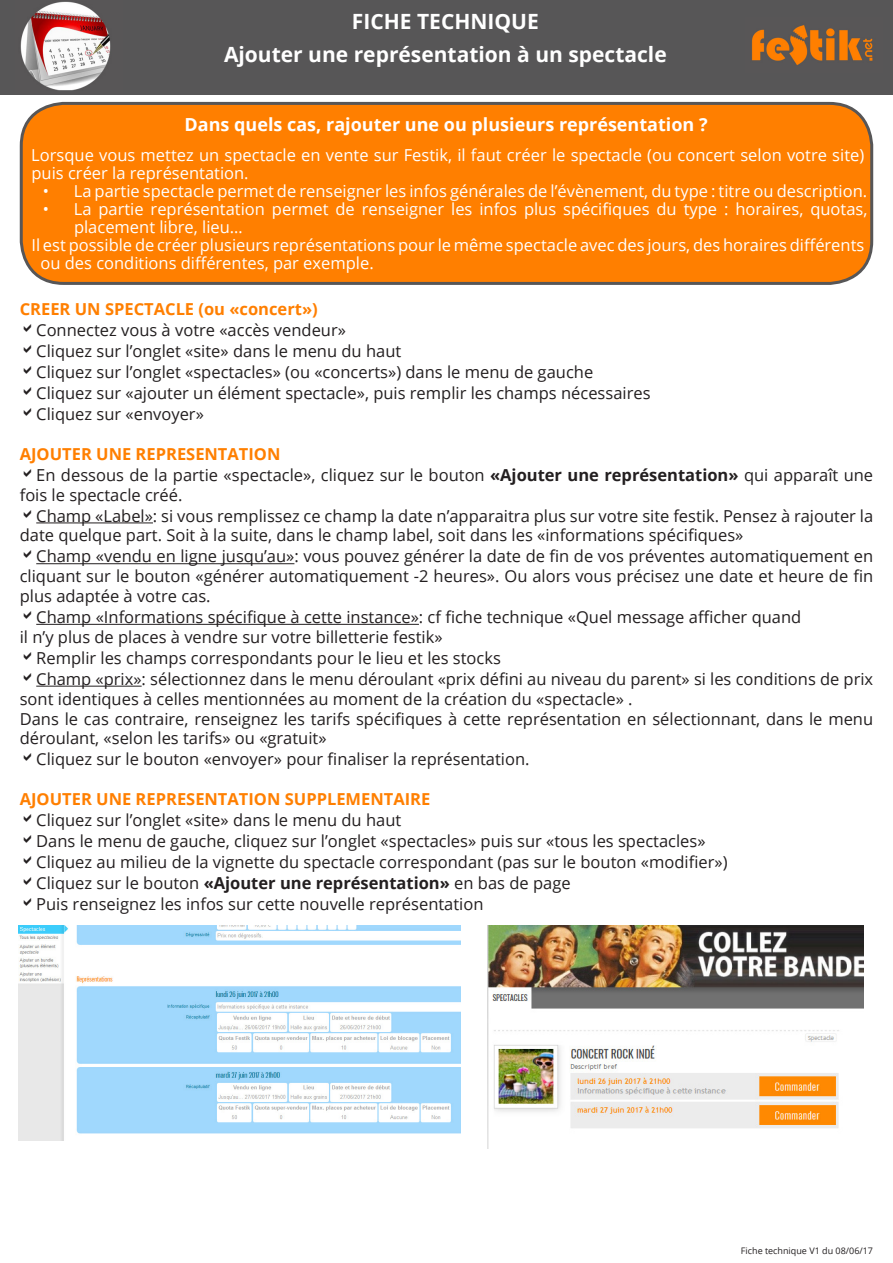
<style>
.page{position:relative;width:893px;height:1263px;background:#fff}
.page>*{position:absolute;margin:0;border:0;box-sizing:border-box;transform-origin:0 0}
.t1{font:700 21px "Open Sans";color:#fff}
.t2{font:700 18px "Open Sans";color:#fff}
.t3{font:16.5px/19.8px "Open Sans";color:#231f20}
.t4{font:16.5px/18px "Open Sans";color:#fff}
.t5{font:700 16.5px "Open Sans";color:#ff7f00}
.t6{font:9px "Open Sans";color:#231f20}
.s1{font-weight:700}
</style>
<div class="page">
<div style="left:0;top:0;width:893px;height:95px;background:#575657"></div>
<div style="left:21px;top:103px;width:851px;height:180px;background:#ff7f00;border-radius:43px"></div>
<div style="left:20px;top:102px;width:853px;height:183px;border:3px solid #575657;border-radius:43px"></div>
<hr style="left:36px;top:522px;width:117px;height:1px;background:#231f20">
<hr style="left:36px;top:563px;width:258px;height:1px;background:#231f20">
<hr style="left:36px;top:624px;width:383px;height:1px;background:#231f20">
<hr style="left:36px;top:686px;width:106px;height:1px;background:#231f20">
<svg style="left:752px;top:25px;width:121px;height:40px"></svg>
<img style="left:20px;top:1px;width:91px;height:90px">
<img style="left:18px;top:925px;width:442px;height:216px">
<img style="left:488px;top:925px;width:375px;height:223px">
<p class="t1" style="left:352px;top:6px;width:188px">FICHE TECHNIQUE</p>
<p class="t1" style="left:224px;top:39px;width:444px">Ajouter une représentation à un spectacle</p>
<p class="t2" style="left:185px;top:112px;width:525px">Dans quels cas, rajouter une ou plusieurs représentation ?</p>
<p class="t4" style="left:31px;top:146px;width:834px">Lorsque vous mettez un spectacle en vente sur Festik, il faut créer le spectacle (ou concert selon votre site) puis créer la représentation.</p>
<p class="t4" style="left:43px;top:182px;width:826px">• La partie spectacle permet de renseigner les infos générales de l’évènement, du type : titre ou description.</p>
<p class="t4" style="left:74px;top:200px;width:795px;text-indent:-31px">• La partie représentation permet de renseigner les infos plus spécifiques du type : horaires, quotas, placement libre, lieu…</p>
<p class="t4" style="left:40px;top:236px;width:825px;text-indent:-9px">Il est possible de créer plusieurs représentations pour le même spectacle avec des jours, des horaires différents ou des conditions différentes, par exemple.</p>
<p class="t5" style="left:20px;top:298px;width:299px">CREER UN SPECTACLE (ou «concert»)</p>
<p class="t3" style="left:36px;top:320px;width:311px">Connectez vous à votre «accès vendeur»</p>
<p class="t3" style="left:36px;top:341px;width:367px">Cliquez sur l’onglet «site» dans le menu du haut</p>
<p class="t3" style="left:36px;top:362px;width:558px">Cliquez sur l’onglet «spectacles» (ou «concerts») dans le menu de gauche</p>
<p class="t3" style="left:36px;top:383px;width:616px">Cliquez sur «ajouter un élément spectacle», puis remplir les champs nécessaires</p>
<p class="t3" style="left:36px;top:404px;width:169px">Cliquez sur «envoyer»</p>
<p class="t5" style="left:20px;top:442px;width:262px">AJOUTER UNE REPRESENTATION</p>
<p class="t3" style="left:20px;top:465px;width:855px;text-indent:17px">En dessous de la partie «spectacle», cliquez sur le bouton <span class="s1">«Ajouter une représentation»</span> qui apparaît une fois le spectacle créé.</p>
<p class="t3" style="left:20px;top:505px;width:855px;text-indent:17px">Champ «Label»: si vous remplissez ce champ la date n’apparaitra plus sur votre site festik. Pensez à rajouter la date quelque part. Soit à la suite, dans le champ label, soit dans les «informations spécifiques»</p>
<p class="t3" style="left:20px;top:546px;width:855px;text-align:justify;text-indent:17px">Champ «vendu en ligne jusqu’au»: vous pouvez générer la date de fin de vos préventes automatiquement en cliquant sur le bouton «générer automatiquement -2 heures». Ou alors vous précisez une date et heure de fin plus adaptée à votre cas.</p>
<p class="t3" style="left:36px;top:607px;width:767px">Champ «Informations spécifique à cette instance»: cf fiche technique «Quel message afficher quand</p>
<p class="t3" style="left:20px;top:627px;width:424px">il n’y plus de places à vendre sur votre billetterie festik»</p>
<p class="t3" style="left:36px;top:648px;width:466px">Remplir les champs correspondants pour le lieu et les stocks</p>
<p class="t3" style="left:20px;top:669px;width:855px;text-indent:17px">Champ «prix»: sélectionnez dans le menu déroulant «prix défini au niveau du parent» si les conditions de prix sont identiques à celles mentionnées au moment de la création du «spectacle» .</p>
<p class="t3" style="left:20px;top:708px;width:855px">Dans le cas contraire, renseignez les tarifs spécifiques à cette représentation en sélectionnant, dans le menu déroulant, «selon les tarifs» ou «gratuit»</p>
<p class="t3" style="left:36px;top:749px;width:495px">Cliquez sur le bouton «envoyer» pour finaliser la représentation.</p>
<p class="t5" style="left:20px;top:787px;width:412px">AJOUTER UNE REPRESENTATION SUPPLEMENTAIRE</p>
<p class="t3" style="left:36px;top:810px;width:367px">Cliquez sur l’onglet «site» dans le menu du haut</p>
<p class="t3" style="left:36px;top:831px;width:671px">Dans le menu de gauche, cliquez sur l’onglet «spectacles» puis sur «tous les spectacles»</p>
<p class="t3" style="left:36px;top:852px;width:693px">Cliquez au milieu de la vignette du spectacle correspondant (pas sur le bouton «modifier»)</p>
<p class="t3" style="left:36px;top:873px;width:536px">Cliquez sur le bouton <span class="s1">«Ajouter une représentation»</span> en bas de page</p>
<p class="t3" style="left:36px;top:894px;width:449px">Puis renseignez les infos sur cette nouvelle représentation</p>
<p class="t6" style="left:741px;top:1244px;width:134px">Fiche technique V1 du 08/06/17</p>
</div>
